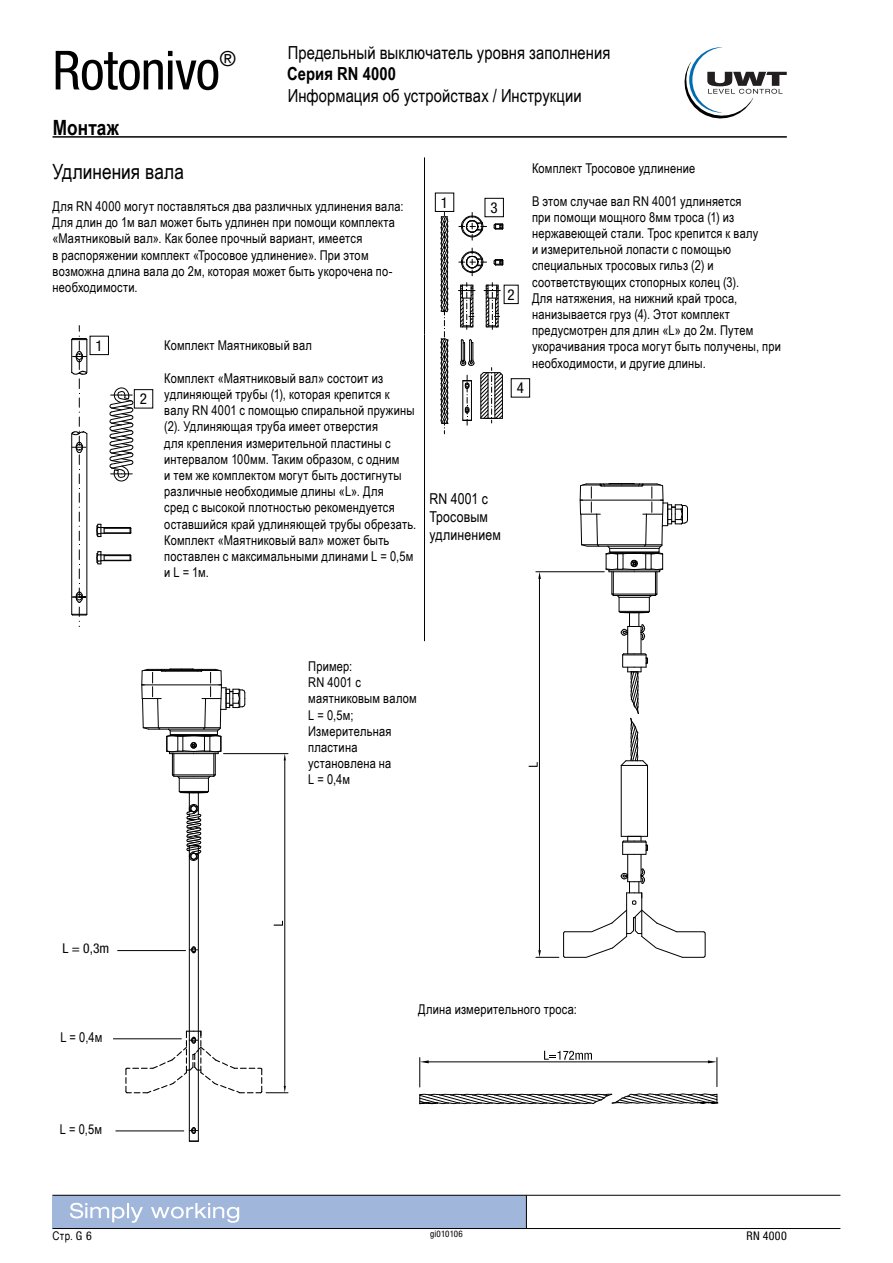
<style>
.page{position:relative;width:893px;height:1263px;background:#fff}
.page>*{position:absolute;margin:0;border:0;box-sizing:border-box;transform-origin:0 0}
.t1{font:condensed 54px "Helvetica Neue LT Pro";letter-spacing:-.01em;color:#000}
.t2{font:21px "Arial Narrow";letter-spacing:.005em;color:#000}
.t3{font:700 21px "Arial Narrow";letter-spacing:.005em;color:#000}
.t4{font:condensed 20.85px "Helvetica Neue LT Pro";color:#000}
.t5{font:18px "Arial Narrow";letter-spacing:.005em;color:#000}
.t6{font:700 18px "Arial Narrow";letter-spacing:.005em;color:#000}
.t7{font:15px/18px "Arial Narrow";letter-spacing:.01em;color:#000}
.t8{font:condensed 15px "Helvetica Neue LT Pro";color:#000}
.t9{font:13.5px/16.2px "Arial Narrow";letter-spacing:.015em;color:#000}
.t10{font:condensed 13.5px "Helvetica Neue LT Pro";color:#000}
.t11{font:12px "Arial Narrow";color:#000}
.t12{font:condensed 12px "Helvetica Neue LT Pro";letter-spacing:.03em;color:#000}
.t13{font:condensed 9px "Helvetica Neue LT Pro";letter-spacing:.02em;color:#000}
.s1{font-family:"Helvetica Neue LT Pro";font-stretch:condensed}
</style>
<div class="page">
<hr style="left:53px;top:136px;width:733px;height:2px;background:#000">
<svg style="left:96px;top:551px;width:36px;height:14px"></svg>
<svg style="left:96px;top:523px;width:36px;height:15px"></svg>
<svg style="left:109px;top:387px;width:25px;height:95px"></svg>
<svg style="left:71px;top:326px;width:17px;height:301px"></svg>
<div style="left:90px;top:336px;width:19px;height:19px;border:1px solid #000"></div>
<div style="left:134px;top:389px;width:19px;height:19px;border:1px solid #000"></div>
<div style="left:435px;top:193px;width:19px;height:19px;border:1px solid #000"></div>
<div style="left:511px;top:379px;width:19px;height:18px;border:1px solid #000"></div>
<hr style="left:198px;top:846px;width:1px;height:295px;background:#000">
<hr style="left:189px;top:846px;width:1px;height:295px;background:#000">
<svg style="left:189px;top:1127px;width:9px;height:7px"></svg>
<svg style="left:189px;top:946px;width:9px;height:8px"></svg>
<svg style="left:141px;top:668px;width:105px;height:193px"></svg>
<hr style="left:223px;top:753px;width:65px;height:1px;background:#000">
<hr style="left:284px;top:760px;width:1px;height:326px;background:#000">
<svg style="left:124px;top:1031px;width:164px;height:63px"></svg>
<svg style="left:284px;top:754px;width:2px;height:6px"></svg>
<svg style="left:274px;top:921px;width:9px;height:5px"></svg>
<hr style="left:536px;top:572px;width:68px;height:1px;background:#000">
<hr style="left:539px;top:579px;width:1px;height:371px;background:#000">
<svg style="left:538px;top:572px;width:3px;height:7px"></svg>
<svg style="left:528px;top:762px;width:9px;height:5px"></svg>
<hr style="left:647px;top:765px;width:1px;height:71px;background:#000">
<hr style="left:621px;top:765px;width:1px;height:71px;background:#000">
<svg style="left:536px;top:836px;width:169px;height:122px"></svg>
<svg style="left:579px;top:483px;width:109px;height:283px"></svg>
<hr style="left:429px;top:1062px;width:279px;height:1px;background:#000">
<svg style="left:708px;top:1058px;width:9px;height:29px"></svg>
<svg style="left:419px;top:1058px;width:10px;height:29px"></svg>
<svg style="left:544px;top:1051px;width:48px;height:9px"></svg>
<svg style="left:419px;top:1093px;width:299px;height:12px"></svg>
<svg style="left:462px;top:375px;width:10px;height:50px"></svg>
<svg style="left:480px;top:368px;width:23px;height:55px"></svg>
<svg style="left:460px;top:339px;width:14px;height:27px"></svg>
<svg style="left:440px;top:212px;width:9px;height:222px"></svg>
<svg style="left:493px;top:259px;width:11px;height:7px"></svg>
<svg style="left:458px;top:283px;width:17px;height:46px"></svg>
<svg style="left:484px;top:283px;width:16px;height:46px"></svg>
<svg style="left:493px;top:223px;width:11px;height:7px"></svg>
<svg style="left:459px;top:248px;width:27px;height:28px"></svg>
<svg style="left:459px;top:212px;width:27px;height:28px"></svg>
<hr style="left:117px;top:950px;width:69px;height:1px;background:#000">
<hr style="left:113px;top:1039px;width:69px;height:1px;background:#000">
<hr style="left:115px;top:1131px;width:69px;height:1px;background:#000">
<div style="left:53px;top:1195px;width:473px;height:34px;background:#a0b6da"></div>
<hr style="left:53px;top:1228px;width:787px;height:1px;background:#000">
<hr style="left:53px;top:1195px;width:787px;height:1px;background:#000">
<hr style="left:526px;top:1195px;width:1px;height:34px;background:#000">
<svg style="left:70px;top:1203px;width:169px;height:20px"></svg>
<svg style="left:684px;top:47px;width:102px;height:71px"></svg>
<hr style="left:424px;top:157px;width:1px;height:177px;background:#000">
<hr style="left:424px;top:334px;width:1px;height:307px;background:#000">
<h1 class="t1" style="left:53px;top:50px;width:169px">Rotonivo</h1>
<h3 class="t4" style="left:219px;top:50px;width:18px">®</h3>
<h3 class="t5" style="left:288px;top:46px;width:324px">Предельный выключатель уровня заполнения</h3>
<h3 class="t6" style="left:287px;top:67px;width:110px">Серия RN 4000</h3>
<h3 class="t5" style="left:288px;top:89px;width:295px">Информация об устройствах / Инструкции</h3>
<h2 class="t3" style="left:53px;top:119px;width:68px">Монтаж</h2>
<h2 class="t2" style="left:53px;top:163px;width:133px">Удлинения вала</h2>
<p class="t9" style="left:53px;top:199px;width:352px">Для RN 4000 могут поставляться два различных удлинения вала:<br>Для длин до 1м вал может быть удлинен при помощи комплекта «Маятниковый вал». Как более прочный вариант, имеется<br>в распоряжении комплект «Тросовое удлинение». При этом возможна длина вала до 2м, которая может быть укорочена по&shy;необходимости.</p>
<p class="t8" style="left:96px;top:340px;width:9px">1</p>
<p class="t8" style="left:140px;top:393px;width:9px">2</p>
<p class="t9" style="left:164px;top:339px;width:149px">Комплект Маятниковый вал</p>
<p class="t9" style="left:164px;top:371px;width:253px">Комплект «Маятниковый вал» состоит из удлиняющей трубы (1), которая крепится к валу RN 4001 с помощью спиральной пружины (2). Удлиняющая труба имеет отверстия<br>для крепления измерительной пластины с интервалом 100мм. Таким образом, с одним<br>и тем же комплектом могут быть достигнуты различные необходимые длины «L». Для<br>сред с высокой плотностью рекомендуется оставшийся край удлиняющей трубы обрезать.<br>Комплект «Маятниковый вал» может быть поставлен с максимальными длинами L = 0,5м и L = 1м.</p>
<p class="t8" style="left:441px;top:197px;width:9px">1</p>
<p class="t8" style="left:490px;top:202px;width:9px">3</p>
<p class="t8" style="left:507px;top:289px;width:9px">2</p>
<p class="t8" style="left:517px;top:382px;width:9px">4</p>
<p class="t9" style="left:532px;top:162px;width:165px">Комплект Тросовое удлинение</p>
<p class="t9" style="left:532px;top:194px;width:250px">В этом случае вал RN 4001 удлиняется<br>при помощи мощного 8мм троса (1) из нержавеющей стали. Трос крепится к валу<br>и измерительной лопасти с помощью специальных тросовых гильз (2) и соответствующих стопорных колец (3).<br>Для натяжения, на нижний край троса, нанизывается груз (4). Этот комплект предусмотрен для длин «L» до 2м. Путем укорачивания троса могут быть получены, при необходимости, и другие длины.</p>
<p class="t7" style="left:429px;top:491px;width:73px">RN 4001 с<br>Тросовым удлинением</p>
<p class="t9" style="left:308px;top:659px;width:110px">Пример:<br>RN 4001 с маятниковым валом<br>L = 0,5м;<br>Измерительная пластина установлена на<br>L = 0,4м</p>
<p class="t10" style="left:63px;top:943px;width:48px">L = 0,3m</p>
<p class="t9" style="left:60px;top:1030px;width:44px">L = 0,4м</p>
<p class="t9" style="left:60px;top:1122px;width:44px">L = 0,5м</p>
<p class="t9" style="left:418px;top:1003px;width:160px">Длина измерительного троса:</p>
<p class="t11" style="left:53px;top:1231px;width:41px">Стр. <span class="s1">G 6</span></p>
<p class="t13" style="left:430px;top:1231px;width:34px">gi010106</p>
<p class="t12" style="left:746px;top:1231px;width:42px">RN 4000</p>
</div>
